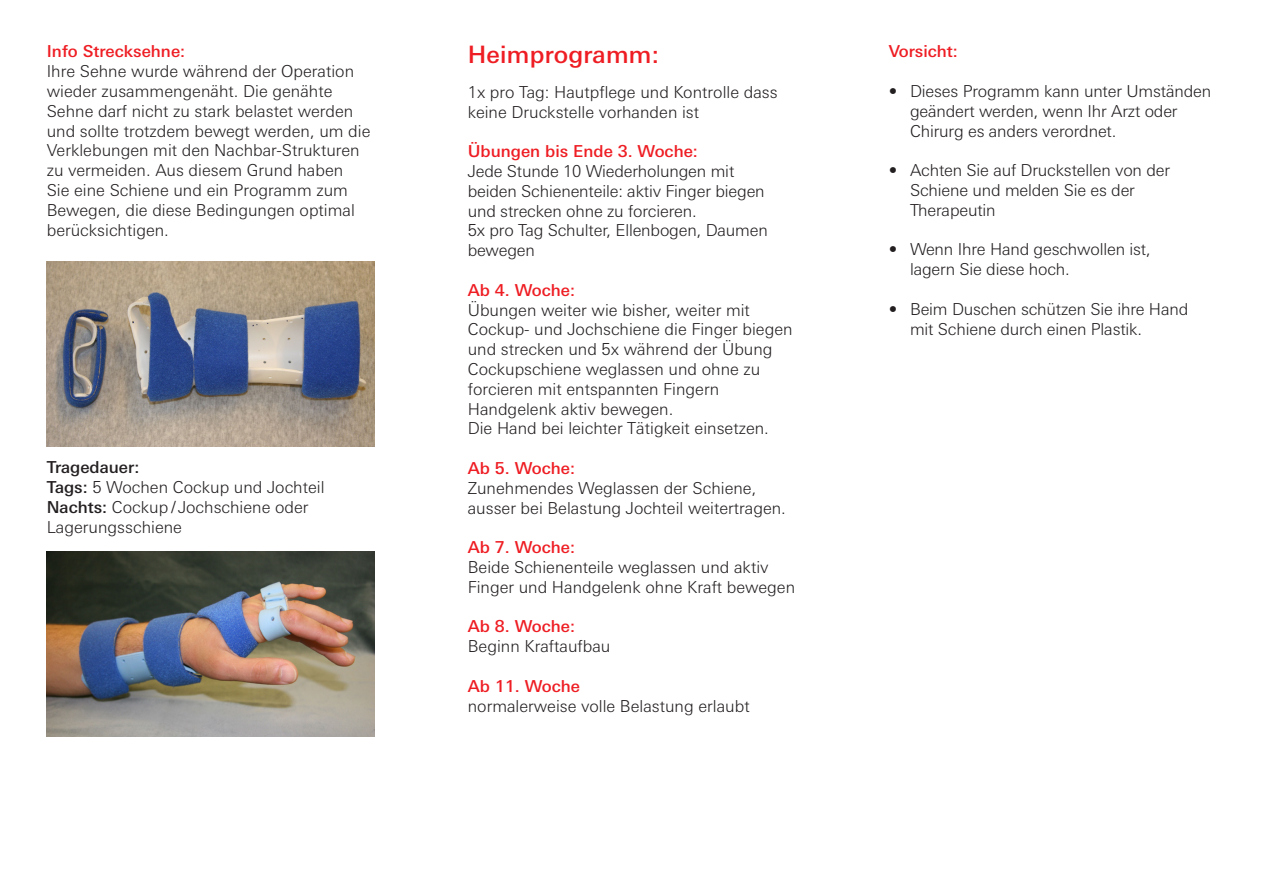
<style>
.page{position:relative;width:1263px;height:893px;background:#fff}
.page>*{position:absolute;margin:0;border:0;box-sizing:border-box;transform-origin:0 0}
.t1{font:500 24px "LT Univers Basic";letter-spacing:.01em;color:#ee1d23}
.t2{font:300 16.5px/19.8px "LT Univers Basic";color:#231f20}
.t3{font:500 16.5px "LT Univers Basic";color:#ee1d23}
.t4{font:500 16.5px "LT Univers Basic";color:#231f20}
.s1{font-weight:500}
</style>
<div class="page">
<img style="left:47px;top:261px;width:327px;height:185px">
<img style="left:47px;top:552px;width:327px;height:185px">
<p class="t3" style="left:47px;top:42px;width:140px">Info Strecksehne:</p>
<p class="t2" style="left:47px;top:61px;width:325px">Ihre Sehne wurde während der Operation wieder zusammengenäht. Die genähte Sehne darf nicht zu stark belastet werden und sollte trotzdem bewegt werden, um die Verklebungen mit den Nachbar-Strukturen zu vermeiden. Aus diesem Grund haben<br>Sie eine Schiene und ein Programm zum Bewegen, die diese Bedingungen optimal berücksichtigen.</p>
<p class="t4" style="left:47px;top:458px;width:94px">Tragedauer:</p>
<p class="t2" style="left:47px;top:477px;width:279px"><span class="s1">Tags:</span> 5 Wochen Cockup und Jochteil</p>
<p class="t2" style="left:47px;top:497px;width:263px"><span class="s1">Nachts:</span> Cockup / Jochschiene oder<br>Lagerungsschiene</p>
<p class="t1" style="left:468px;top:41px;width:193px">Heimprogramm:</p>
<p class="t2" style="left:468px;top:82px;width:311px">1x pro Tag: Hautpflege und Kontrolle dass keine Druckstelle vorhanden ist</p>
<p class="t3" style="left:468px;top:142px;width:232px">Übungen bis Ende 3. Woche:</p>
<p class="t2" style="left:468px;top:161px;width:298px">Jede Stunde 10 Wiederholungen mit beiden Schienenteile: aktiv Finger biegen und strecken ohne zu forcieren.</p>
<p class="t2" style="left:468px;top:220px;width:302px">5x pro Tag Schulter, Ellenbogen, Daumen bewegen</p>
<p class="t3" style="left:468px;top:280px;width:109px">Ab 4. Woche:</p>
<p class="t2" style="left:468px;top:300px;width:326px">Übungen weiter wie bisher, weiter mit Cockup- und Jochschiene die Finger biegen und strecken und 5x während der Übung Cockupschiene weglassen und ohne zu forcieren mit entspannten Fingern Handgelenk aktiv bewegen.<br>Die Hand bei leichter Tätigkeit einsetzen.</p>
<p class="t3" style="left:468px;top:458px;width:109px">Ab 5. Woche:</p>
<p class="t2" style="left:468px;top:478px;width:320px">Zunehmendes Weglassen der Schiene, ausser bei Belastung Jochteil weitertragen.</p>
<p class="t3" style="left:468px;top:538px;width:109px">Ab 7. Woche:</p>
<p class="t2" style="left:468px;top:557px;width:329px">Beide Schienenteile weglassen und aktiv<br>Finger und Handgelenk ohne Kraft bewegen</p>
<p class="t3" style="left:468px;top:617px;width:109px">Ab 8. Woche:</p>
<p class="t2" style="left:468px;top:636px;width:144px">Beginn Kraftaufbau</p>
<p class="t3" style="left:468px;top:676px;width:114px">Ab 11. Woche</p>
<p class="t2" style="left:468px;top:696px;width:283px">normalerweise volle Belastung erlaubt</p>
<p class="t3" style="left:889px;top:42px;width:70px">Vorsicht:</p>
<p class="t2" style="left:910px;top:81px;width:303px;text-indent:-21px">• Dieses Programm kann unter Umständen geändert werden, wenn Ihr Arzt oder<br>Chirurg es anders verordnet.</p>
<p class="t2" style="left:910px;top:160px;width:262px;text-indent:-21px">• Achten Sie auf Druckstellen von der<br>Schiene und melden Sie es der<br>Therapeutin</p>
<p class="t2" style="left:910px;top:240px;width:242px;text-indent:-21px">• Wenn Ihre Hand geschwollen ist, lagern Sie diese hoch.</p>
<p class="t2" style="left:910px;top:299px;width:280px;text-indent:-21px">• Beim Duschen schützen Sie ihre Hand mit Schiene durch einen Plastik.</p>
</div>
